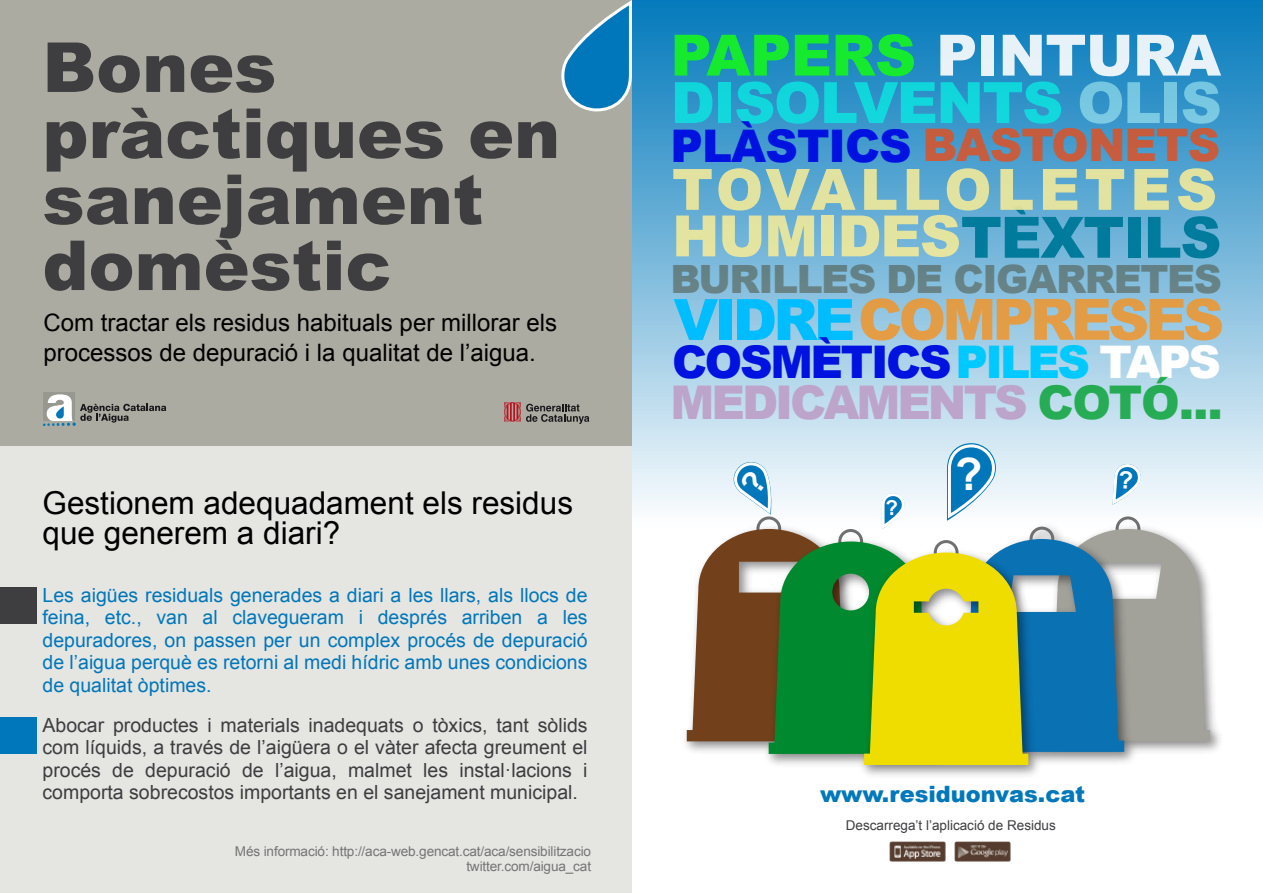
<style>
.page{position:relative;width:1263px;height:893px;background:#fff}
.page>*{position:absolute;margin:0;border:0;box-sizing:border-box;transform-origin:0 0}
.t1{font:900 69px/66px "Arial";color:#3e3d40}
.t2{font:900 57px/47.4px "Arial";letter-spacing:-.025em;color:rgb(10 232 226/.8)}
.t3{font:900 57px "Arial";letter-spacing:-.065em;color:#f6921e}
.t4{font:900 57px "Arial";letter-spacing:-.015em;color:rgb(242 234 155/.9)}
.t5{font:900 57px "Arial";letter-spacing:.08em;color:rgb(242 234 155/.9)}
.t6{font:900 46.5px "Arial";letter-spacing:-.065em;color:#bda4cb}
.t7{font:900 45px "Arial";letter-spacing:-.05em;color:#0012df}
.t8{font:900 45px "Arial";letter-spacing:-.02em;color:rgb(231 77 26/.8)}
.t9{font:700 44.55px "Arial";color:#fff}
.t10{font:900 39px "Arial";letter-spacing:-.035em;color:rgb(71 71 47/.5)}
.t11{font:31.5px/30px "Arial";color:#000}
.t12{font:24px/30px "Arial";color:#000}
.t13{font:900 22.5px "Arial";color:#0078bb}
.t14{font:700 20.55px "Arial";color:#fff}
.t15{font:19.5px/22.5px "Arial";color:#0077ba;text-align:justify}
.t16{font:19.5px/22.5px "Arial";color:#3e3d40;text-align:justify}
.t17{font:13.5px/15px "Arial";letter-spacing:-.01em;color:#757575;text-align:right}
.t18{font:13.5px "Arial";color:#3e3d40}
.s1{color:#15ea2e}
.s2{color:#fff}
.s3{color:rgb(192 255 253/.5)}
.s4{color:#0012df}
.s5{color:#007b9b}
.s6{color:#00bdff}
.s7{color:rgb(0 160 47/.8)}
.s8{color:#00c9ff}
</style>
<div class="page">
<div style="left:0;top:0;width:632px;height:445px;background:#ababa1"></div>
<div style="left:0;top:446px;width:632px;height:447px;background:#e5e5e2"></div>
<svg style="left:632px;top:0;width:631px;height:861px"></svg>
<svg style="left:561px;top:0;width:72px;height:113px"></svg>
<svg style="left:504px;top:402px;width:85px;height:22px"></svg>
<div style="left:44px;top:392px;width:31px;height:29px;background:#97988f"></div>
<svg style="left:44px;top:394px;width:122px;height:32px"></svg>
<img style="left:889px;top:841px;width:56px;height:21px">
<img style="left:954px;top:841px;width:56px;height:21px">
<div style="left:0;top:587px;width:36px;height:36px;background:#3e3d40"></div>
<div style="left:0;top:717px;width:36px;height:36px;background:#0077ba"></div>
<img style="left:1210px;top:520px;width:17px;height:239px">
<img style="left:678px;top:520px;width:9px;height:239px">
<img style="left:855px;top:765px;width:191px;height:17px">
<svg style="left:687px;top:443px;width:523px;height:322px"></svg>
<h1 class="t1" style="left:43px;top:32px;width:519px">Bones pràctiques en sanejament domèstic</h1>
<p class="t12" style="left:44px;top:308px;width:515px">Com tractar els residus habituals per millorar els processos de depuració i la qualitat de l’aigua.</p>
<h3 class="t11" style="left:43px;top:488px;width:532px">Gestionem adequadament els residus que generem a diari?</h3>
<p class="t15" style="left:43px;top:584px;width:547px">Les aigües residuals generades a diari a les llars, als llocs de feina, etc., van al clavegueram i després arriben a les depuradores, on passen per un complex procés de depuració de l’aigua perquè es retorni al medi hídric amb unes condicions de qualitat òptimes.</p>
<p class="t16" style="left:43px;top:714px;width:547px">Abocar productes i materials inadequats o tòxics, tant sòlids com líquids, a través de l’aigüera o el vàter afecta greument el procés de depuració de l’aigua, malmet les instal·lacions i comporta sobrecostos importants en el sanejament municipal.</p>
<p class="t17" style="left:235px;top:844px;width:358px">Més informació: http://aca-web.gencat.cat/aca/sensibilitzacio twitter.com/aigua_cat</p>
<h2 class="t2" style="left:670px;top:30px;width:553px"><span class="s1">PAPERS</span> <span class="s2">PINTURA<br></span>DISOLVENTS <span class="s3">OLIS</span></h2>
<h3 class="t8" style="left:670px;top:113px;width:551px"><span class="s4">PLÀSTICS</span> BASTONETS</h3>
<h2 class="t5" style="left:672px;top:148px;width:547px">TOVALLOLETES</h2>
<h2 class="t4" style="left:672px;top:195px;width:551px">HUMIDES<span class="s5">TÈXTILS</span></h2>
<h3 class="t10" style="left:670px;top:251px;width:553px">BURILLES DE CIGARRETES</h3>
<h2 class="t3" style="left:673px;top:278px;width:552px"><span class="s6">VIDRE</span>COMPRESES</h2>
<h3 class="t6" style="left:670px;top:369px;width:554px">MEDICAMENTS <span class="s7">COTÓ...</span></h3>
<h3 class="t7" style="left:672px;top:329px;width:550px">COSMÈTICS<span class="s8">PILES</span> <span class="s2">TAPS</span></h3>
<p class="t14" style="left:886px;top:494px;width:14px">?</p>
<h3 class="t9" style="left:955px;top:445px;width:29px">?</h3>
<p class="t13" style="left:820px;top:778px;width:266px">www.residuonvas.cat</p>
<p class="t18" style="left:846px;top:817px;width:212px">Descarrega’t l’aplicació de Residus</p>
</div>
